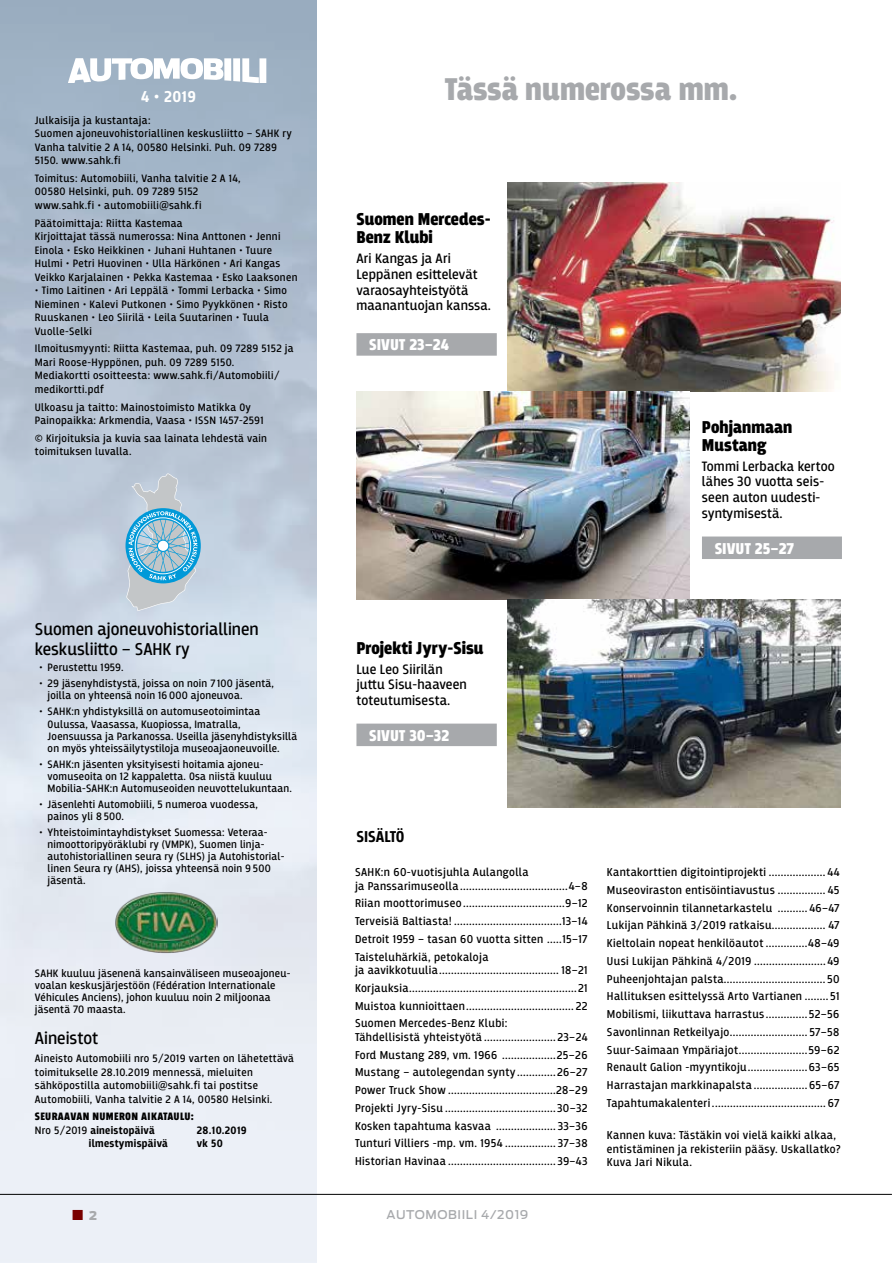
<style>
.page{position:relative;width:893px;height:1263px;background:#fff}
.page>*{position:absolute;margin:0;border:0;box-sizing:border-box;transform-origin:0 0}
.t1{font:900 33px "Breakers";color:#a7a9ac}
.t2{font:900 18px/18px "Breakers";color:#000}
.t3{font:18px/19.5px "Breakers";color:#000}
.t4{font:900 16.5px "Breakers";color:#fff}
.t5{font:700 16.5px "Breakers";color:#000}
.t6{font:700 16.5px "Breakers";color:#fff}
.t7{font:14.25px/15.8px "Breakers";letter-spacing:.01em;color:#000}
.t8{font:13.5px "European Pi Three";color:#790000}
.t9{font:12px/17.7px "Breakers";letter-spacing:.03em;color:#000;text-align:justify}
.t10{font:500 12px "Antenna";letter-spacing:.05em;color:#a7a9ac}
.t11{font:11.25px/13.5px "Breakers";letter-spacing:.03em;color:#000}
.t12{font:900 11.25px/13.5px "Breakers";letter-spacing:.03em;color:#000}
.t13{font:700 11.25px "Breakers";letter-spacing:.03em;color:#000}
.s1{font-weight:400}
.s2{font-weight:700}
.s3{font-family:"Antenna";font-weight:900;font-size:12px;color:#a7a9ac}
</style>
<div class="page">
<img style="left:507px;top:183px;width:334px;height:208px">
<img style="left:356px;top:392px;width:333px;height:207px">
<img style="left:507px;top:599px;width:334px;height:209px">
<svg style="left:68px;top:58px;width:155px;height:24px"></svg>
<svg style="left:233px;top:58px;width:33px;height:24px"></svg>
<img style="left:114px;top:891px;width:104px;height:63px">
<div style="left:356px;top:724px;width:141px;height:22px;background:#a7a9ac"></div>
<svg style="left:125px;top:473px;width:76px;height:138px;background:#a0c4d7"></svg>
<div style="left:702px;top:536px;width:140px;height:23px;background:#a7a9ac"></div>
<div style="left:356px;top:333px;width:141px;height:23px;background:#a7a9ac"></div>
<hr style="left:0;top:1194px;width:892px;height:1px;background:#000">
<h3 class="t6" style="left:141px;top:87px;width:56px">4 • 2019</h3>
<p class="t11" style="left:35px;top:113px;width:258px">Julkaisija ja kustantaja:<br>Suomen ajoneuvohistoriallinen keskusliitto – SAHK ry Vanha talvitie 2 A 14, 00580 Helsinki. Puh. 09 7289<br>5150. www.sahk.fi</p>
<p class="t11" style="left:35px;top:172px;width:207px">Toimitus: Automobiili, Vanha talvitie 2 A 14,<br>00580 Helsinki, puh. 09 7289 5152 www.sahk.fi • automobiili@sahk.fi</p>
<p class="t11" style="left:35px;top:216px;width:264px">Päätoimittaja: Riitta Kastemaa<br>Kirjoittajat tässä numerossa: Nina Anttonen • Jenni Einola • Esko Heikkinen • Juhani Huhtanen • Tuure Hulmi • Petri Huovinen • Ulla Härkönen • Ari Kangas Veikko Karjalainen • Pekka Kastemaa • Esko Laaksonen</p>
<p class="t11" style="left:35px;top:284px;width:254px">• Timo Laitinen • Ari Leppälä • Tommi Lerbacka • Simo Nieminen • Kalevi Putkonen • Simo Pyykkönen • Risto Ruuskanen • Leo Siirilä • Leila Suutarinen • Tuula Vuolle-Selki</p>
<p class="t11" style="left:35px;top:342px;width:260px">Ilmoitusmyynti: Riitta Kastemaa, puh. 09 7289 5152 ja Mari Roose-Hyppönen, puh. 09 7289 5150.<br>Mediakortti osoitteesta: www.sahk.fi/Automobiili/ medikortti.pdf</p>
<p class="t11" style="left:35px;top:400px;width:230px">Ulkoasu ja taitto: Mainostoimisto Matikka Oy<br>Painopaikka: Arkmendia, Vaasa • ISSN 1457-2591</p>
<p class="t11" style="left:35px;top:432px;width:234px">© Kirjoituksia ja kuvia saa lainata lehdestä vain toimituksen luvalla.</p>
<h2 class="t3" style="left:35px;top:620px;width:226px">Suomen ajoneuvohistoriallinen keskusliitto – SAHK ry</h2>
<p class="t11" style="left:39px;top:661px;width:86px">• Perustettu 1959.</p>
<p class="t11" style="left:48px;top:678px;width:228px;line-height:12px;text-indent:-9px">• 29 jäsenyhdistystä, joissa on noin 7 100 jäsentä, joilla on yhteensä noin 16 000 ajoneuvoa.</p>
<p class="t11" style="left:48px;top:706px;width:251px;line-height:12px;text-indent:-9px">• SAHK:n yhdistyksillä on automuseotoimintaa Oulussa, Vaasassa, Kuopiossa, Imatralla, Joensuussa ja Parkanossa. Useilla jäsenyhdistyksillä on myös yhteissäilytystiloja museoajaoneuvoille.</p>
<p class="t11" style="left:48px;top:758px;width:246px;line-height:12px;text-indent:-9px">• SAHK:n jäsenten yksityisesti hoitamia ajoneu&shy;vomuseoita on 12 kappaletta. Osa niistä kuuluu<br>Mobilia-SAHK:n Automuseoiden neuvottelukuntaan.</p>
<p class="t11" style="left:48px;top:798px;width:212px;line-height:12px;text-indent:-9px">• Jäsenlehti Automobiili, 5 numeroa vuodessa, painos yli 8 500.</p>
<p class="t11" style="left:48px;top:827px;width:238px;line-height:12px;text-indent:-9px">• Yhteistoimintayhdistykset Suomessa: Veteraa&shy;nimoottoripyöräklubi ry (VMPK), Suomen linja&shy;autohistoriallinen seura ry (SLHS) ja Autohistorial&shy;linen Seura ry (AHS), joissa yhteensä noin 9 500 jäsentä.</p>
<p class="t11" style="left:35px;top:967px;width:257px;line-height:12px">SAHK kuuluu jäsenenä kansainväliseen museoajoneu&shy;voalan keskusjärjestöön (Fédération Internationale Véhicules Anciens), johon kuuluu noin 2 miljoonaa jäsentä 70 maasta.</p>
<h2 class="t3" style="left:35px;top:1029px;width:65px">Aineistot</h2>
<p class="t11" style="left:35px;top:1052px;width:260px">Aineisto Automobiili nro 5/2019 varten on lähetettävä toimitukselle 28.10.2019 mennessä, mieluiten sähköpostilla automobiili@sahk.fi tai postitse Automobiili, Vanha talvitie 2 A 14, 00580 Helsinki.</p>
<p class="t12" style="left:35px;top:1110px;width:161px">SEURAAVAN NUMERON AIKATAULU:<br><span class="s1">Nro 5/2019</span> <span class="s2">aineistopäivä</span></p>
<p class="t13" style="left:197px;top:1123px;width:51px">28.10.2019</p>
<p class="t13" style="left:89px;top:1137px;width:81px">ilmestymispäivä</p>
<p class="t13" style="left:197px;top:1137px;width:28px">vk 50</p>
<h1 class="t1" style="left:444px;top:70px;width:295px">Tässä numerossa mm.</h1>
<h2 class="t2" style="left:356px;top:211px;width:136px">Suomen Mercedes-<br>Benz Klubi</h2>
<p class="t7" style="left:356px;top:251px;width:136px">Ari Kangas ja Ari<br>Leppänen esittelevät varaosayhteistyötä maanantuojan kanssa.</p>
<h3 class="t4" style="left:369px;top:335px;width:81px">SIVUT 23–24</h3>
<h2 class="t2" style="left:356px;top:640px;width:129px">Projekti Jyry-Sisu</h2>
<p class="t7" style="left:356px;top:661px;width:112px">Lue Leo Siirilän juttu Sisu-haaveen toteutumisesta.</p>
<h3 class="t4" style="left:369px;top:726px;width:82px">SIVUT 30–32</h3>
<h2 class="t2" style="left:702px;top:419px;width:92px">Pohjanmaan<br>Mustang</h2>
<p class="t7" style="left:702px;top:458px;width:134px">Tommi Lerbacka kertoo lähes 30 vuotta seis&shy;seen auton uudesti&shy;syntymisestä.</p>
<h3 class="t4" style="left:715px;top:538px;width:81px">SIVUT 25–27</h3>
<h3 class="t5" style="left:356px;top:827px;width:49px">SISÄLTÖ</h3>
<p class="t9" style="left:355px;top:866px;width:234px;line-height:13.5px">SAHK:n 60-vuotisjuhla Aulangolla<br>ja Panssarimuseolla....................................4–8</p>
<p class="t9" style="left:355px;top:895px;width:234px">Riian moottorimuseo..................................9–12<br>Terveisiä Baltiasta! ....................................13–14<br>Detroit 1959 – tasan 60 vuotta sitten .....15–17<br>Taisteluhärkiä, petokaloja</p>
<p class="t9" style="left:355px;top:961px;width:234px">ja aavikkotuulia........................................ 18–21<br>Korjauksia........................................................21<br>Muistoa kunnioittaen.................................... 22<br>Suomen Mercedes-Benz Klubi:</p>
<p class="t9" style="left:355px;top:1028px;width:234px">Tähdellisistä yhteistyötä ........................ 23–24<br>Ford Mustang 289, vm. 1966 ..................25–26<br>Mustang – autolegendan synty.............26–27<br>Power Truck Show ....................................28–29<br>Projekti Jyry-Sisu .....................................30–32<br>Kosken tapahtuma kasvaa .................... 33–36<br>Tunturi Villiers -mp. vm. 1954 ................. 37–38<br>Historian Havinaa .................................... 39–43</p>
<p class="t9" style="left:607px;top:863px;width:234px">Kantakorttien digitointiprojekti ................... 44<br>Museoviraston entisöintiavustus ................ 45<br>Konservoinnin tilannetarkastelu .......... 46–47<br>Lukijan Pähkinä 3/2019 ratkaisu.................. 47<br>Kieltolain nopeat henkilöautot ..............48–49<br>Uusi Lukijan Pähkinä 4/2019 ........................ 49<br>Puheenjohtajan palsta..................................50<br>Hallituksen esittelyssä Arto Vartianen ........51<br>Mobilismi, liikuttava harrastus..............52–56<br>Savonlinnan Retkeilyajo.......................... 57–58<br>Suur-Saimaan Ympäriajot.......................59–62<br>Renault Galion -myyntikoju....................63–65<br>Harrastajan markkinapalsta ..................65–67<br>Tapahtumakalenteri ...................................... 67</p>
<p class="t9" style="left:607px;top:1129px;width:235px;line-height:13.5px;text-align:left">Kannen kuva: Tästäkin voi vielä kaikki alkaa, entistäminen ja rekisteriin pääsy. Uskallatko?<br>Kuva Jari Nikula.</p>
<p class="t8" style="left:72px;top:1206px;width:26px">M <span class="s3">2</span></p>
<p class="t10" style="left:387px;top:1207px;width:143px">AUTOMOBIILI 4/2019</p>
</div>
